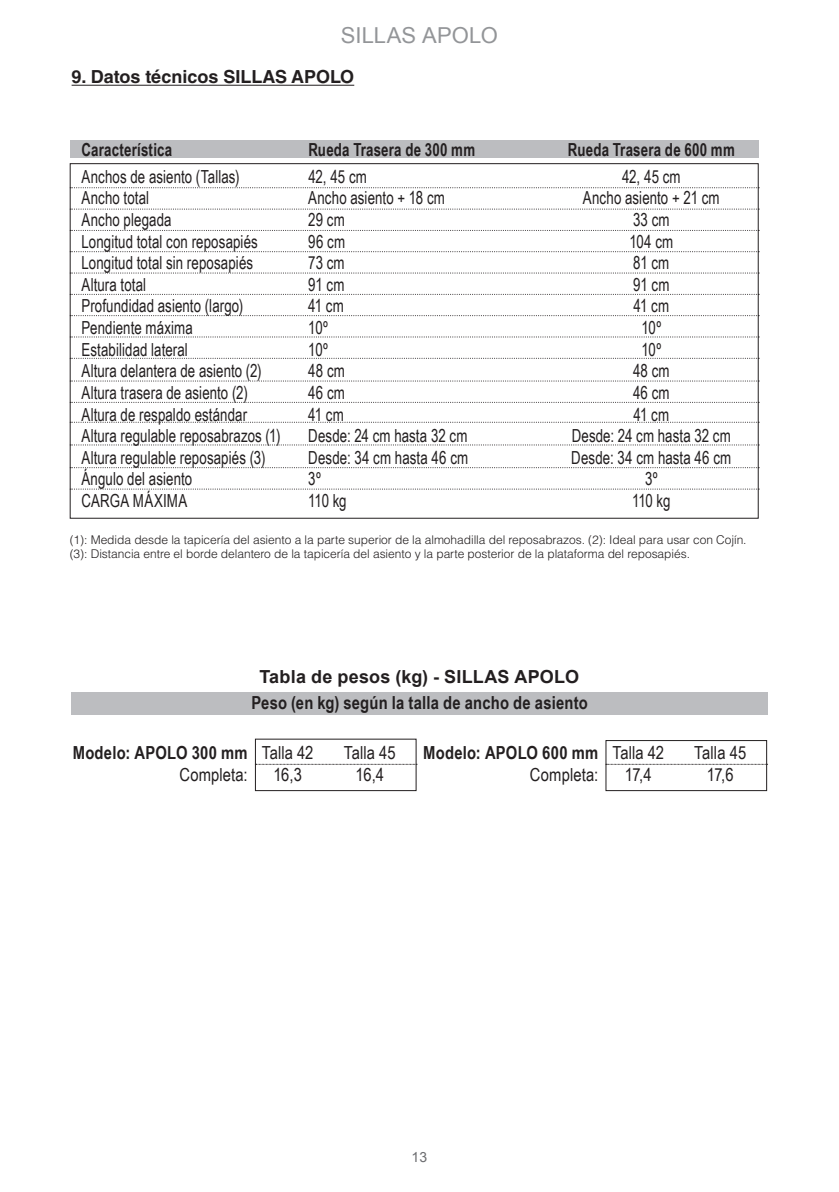
<style>
.page{position:relative;width:839px;height:1192px;background:#fff}
.page>*{position:absolute;margin:0;border:0;box-sizing:border-box;transform-origin:0 0}
.t1{font:22px "Arial";color:#939598}
.t2{font:18px "Arial Narrow";letter-spacing:.005em;color:#231f20;scale:.9 1}
.t3{font:700 18px "Arial Narrow";letter-spacing:.015em;color:#231f20}
.t4{font:700 18px "Arial Narrow";letter-spacing:.015em;color:#231f20;scale:.9 1}
.t5{font:18px "Arial Narrow";letter-spacing:.005em;color:#231f20}
.t6{font:700 18px "Arial";letter-spacing:.015em;color:#231f20}
.t7{font:700 18px "Helvetica LT Std";color:#231f20}
.t8{font:14px "Arial";color:#6c6d70}
.t9{font:300 12px/14.4px "Helvetica LT Std";letter-spacing:-.005em;color:#231f20}
.s1{font-weight:400}
</style>
<div class="page">
<hr style="left:72px;top:85px;width:282px;height:1px;background:#231f20">
<div style="left:255px;top:739px;width:161px;height:52px;border:1px solid #231f20"></div>
<svg style="left:255px;top:764px;width:162px;height:1px"></svg>
<div style="left:605px;top:740px;width:161px;height:51px;border:1px solid #231f20"></div>
<svg style="left:605px;top:764px;width:162px;height:1px"></svg>
<div style="left:71px;top:692px;width:696px;height:23px;background:#bcbdc0"></div>
<div style="left:70px;top:140px;width:688px;height:18px;background:#bcbdc0"></div>
<svg style="left:70px;top:187px;width:689px;height:1px"></svg>
<svg style="left:70px;top:209px;width:689px;height:1px"></svg>
<svg style="left:70px;top:230px;width:689px;height:1px"></svg>
<svg style="left:70px;top:251px;width:689px;height:1px"></svg>
<svg style="left:70px;top:272px;width:689px;height:1px"></svg>
<svg style="left:70px;top:294px;width:689px;height:1px"></svg>
<svg style="left:70px;top:315px;width:689px;height:1px"></svg>
<svg style="left:70px;top:336px;width:689px;height:1px"></svg>
<svg style="left:70px;top:358px;width:689px;height:1px"></svg>
<svg style="left:70px;top:380px;width:689px;height:1px"></svg>
<svg style="left:70px;top:402px;width:689px;height:1px"></svg>
<svg style="left:70px;top:422px;width:689px;height:1px"></svg>
<svg style="left:70px;top:444px;width:689px;height:1px"></svg>
<svg style="left:70px;top:467px;width:689px;height:1px"></svg>
<svg style="left:70px;top:489px;width:689px;height:1px"></svg>
<p class="t1" style="left:341px;top:21px;width:158px">SILLAS APOLO</p>
<p class="t7" style="left:72px;top:66px;width:284px">9. Datos técnicos SILLAS APOLO</p>
<p class="t4" style="left:81px;top:136px;width:102px">Característica</p>
<p class="t4" style="left:308px;top:136px;width:187px">Rueda Trasera de 300 mm</p>
<p class="t4" style="left:568px;top:136px;width:187px">Rueda Trasera de 600 mm</p>
<p class="t2" style="left:81px;top:163px;width:177px">Anchos de asiento (Tallas)</p>
<p class="t2" style="left:308px;top:163px;width:67px">42, 45 cm</p>
<p class="t2" style="left:622px;top:163px;width:67px">42, 45 cm</p>
<p class="t2" style="left:81px;top:185px;width:77px">Ancho total</p>
<p class="t2" style="left:308px;top:185px;width:153px">Ancho asiento + 18 cm</p>
<p class="t2" style="left:583px;top:185px;width:153px">Ancho asiento + 21 cm</p>
<p class="t2" style="left:81px;top:206px;width:102px">Ancho plegada</p>
<p class="t2" style="left:308px;top:206px;width:42px">29 cm</p>
<p class="t2" style="left:633px;top:206px;width:42px">33 cm</p>
<p class="t2" style="left:81px;top:228px;width:197px">Longitud total con reposapiés</p>
<p class="t2" style="left:308px;top:228px;width:42px">96 cm</p>
<p class="t2" style="left:629px;top:228px;width:50px">104 cm</p>
<p class="t2" style="left:81px;top:250px;width:192px">Longitud total sin reposapiés</p>
<p class="t2" style="left:308px;top:250px;width:42px">73 cm</p>
<p class="t2" style="left:633px;top:250px;width:42px">81 cm</p>
<p class="t2" style="left:81px;top:271px;width:73px">Altura total</p>
<p class="t2" style="left:308px;top:271px;width:42px">91 cm</p>
<p class="t2" style="left:633px;top:271px;width:42px">91 cm</p>
<p class="t2" style="left:81px;top:293px;width:181px">Profundidad asiento (largo)</p>
<p class="t2" style="left:308px;top:293px;width:41px">41 cm</p>
<p class="t2" style="left:633px;top:293px;width:41px">41 cm</p>
<p class="t2" style="left:81px;top:314px;width:125px">Pendiente máxima</p>
<p class="t2" style="left:308px;top:314px;width:24px">10º</p>
<p class="t2" style="left:641px;top:314px;width:24px">10º</p>
<p class="t2" style="left:81px;top:336px;width:120px">Estabilidad lateral</p>
<p class="t2" style="left:308px;top:336px;width:24px">10º</p>
<p class="t2" style="left:641px;top:336px;width:24px">10º</p>
<p class="t2" style="left:81px;top:358px;width:202px">Altura delantera de asiento (2)</p>
<p class="t2" style="left:308px;top:358px;width:42px">48 cm</p>
<p class="t2" style="left:633px;top:358px;width:42px">48 cm</p>
<p class="t2" style="left:81px;top:379px;width:186px">Altura trasera de asiento (2)</p>
<p class="t2" style="left:308px;top:379px;width:42px">46 cm</p>
<p class="t2" style="left:633px;top:379px;width:42px">46 cm</p>
<p class="t2" style="left:81px;top:401px;width:185px">Altura de respaldo estándar</p>
<p class="t2" style="left:308px;top:401px;width:41px">41 cm</p>
<p class="t2" style="left:633px;top:401px;width:41px">41 cm</p>
<p class="t2" style="left:81px;top:422px;width:222px">Altura regulable reposabrazos (1)</p>
<p class="t2" style="left:308px;top:422px;width:178px">Desde: 24 cm hasta 32 cm</p>
<p class="t2" style="left:571px;top:422px;width:178px">Desde: 24 cm hasta 32 cm</p>
<p class="t2" style="left:81px;top:444px;width:206px">Altura regulable reposapiés (3)</p>
<p class="t2" style="left:308px;top:444px;width:179px">Desde: 34 cm hasta 46 cm</p>
<p class="t2" style="left:571px;top:444px;width:179px">Desde: 34 cm hasta 46 cm</p>
<p class="t2" style="left:81px;top:466px;width:124px">Ángulo del asiento</p>
<p class="t2" style="left:308px;top:466px;width:15px">3º</p>
<p class="t2" style="left:645px;top:466px;width:15px">3º</p>
<p class="t2" style="left:81px;top:487px;width:119px">CARGA MÁXIMA</p>
<p class="t2" style="left:308px;top:487px;width:44px">110 kg</p>
<p class="t2" style="left:632px;top:487px;width:44px">110 kg</p>
<p class="t9" style="left:70px;top:532px;width:678px">(1): Medida desde la tapicería del asiento a la parte superior de la almohadilla del reposabrazos. (2): Ideal para usar con Cojín. (3): Distancia entre el borde delantero de la tapicería del asiento y la parte posterior de la plataforma del reposapiés.</p>
<p class="t6" style="left:259px;top:665px;width:321px">Tabla de pesos (kg) - SILLAS APOLO</p>
<p class="t3" style="left:251px;top:689px;width:338px">Peso (en kg) según la talla de ancho de asiento</p>
<p class="t3" style="left:73px;top:739px;width:242px">Modelo: APOLO 300 mm <span class="s1">Talla 42</span></p>
<p class="t5" style="left:344px;top:740px;width:54px">Talla 45</p>
<p class="t5" style="left:179px;top:761px;width:70px">Completa:</p>
<p class="t5" style="left:273px;top:761px;width:30px">16,3</p>
<p class="t5" style="left:355px;top:761px;width:30px">16,4</p>
<p class="t3" style="left:423px;top:739px;width:242px">Modelo: APOLO 600 mm <span class="s1">Talla 42</span></p>
<p class="t5" style="left:694px;top:740px;width:54px">Talla 45</p>
<p class="t5" style="left:530px;top:761px;width:70px">Completa:</p>
<p class="t5" style="left:624px;top:761px;width:28px">17,4</p>
<p class="t5" style="left:706px;top:761px;width:28px">17,6</p>
<p class="t8" style="left:411px;top:1148px;width:17px">13</p>
</div>
